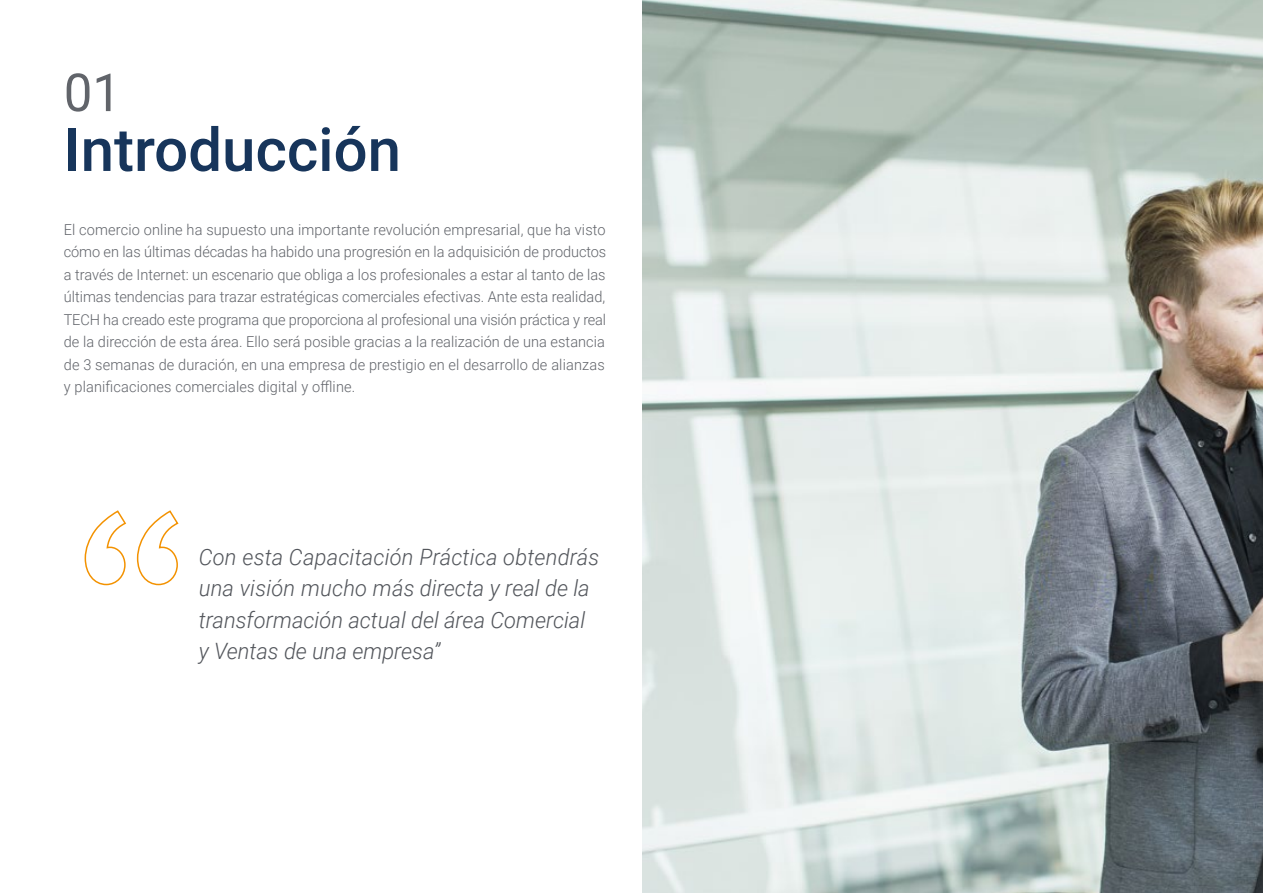
<style>
.page{position:relative;width:1263px;height:893px;background:#fff}
.page>*{position:absolute;margin:0;border:0;box-sizing:border-box;transform-origin:0 0}
.t1{font:500 60px "Roboto";color:#17355b}
.t2{font:52.5px "Roboto";color:#61646a}
.t3{font:italic 300 22.5px/31.5px "Roboto";color:#52555b}
.t4{font:300 15px/22.5px "Roboto";letter-spacing:.01em;color:#61646a;text-align:justify}
</style>
<div class="page">
<svg style="left:84px;top:510px;width:95px;height:76px"></svg>
<img style="left:642px;top:0;width:621px;height:893px">
<h2 class="t2" style="left:64px;top:56px;width:59px">01</h2>
<h1 class="t1" style="left:64px;top:108px;width:339px">Introducción</h1>
<p class="t4" style="left:64px;top:217px;width:544px">El comercio online ha supuesto una importante revolución empresarial, que ha visto cómo en las últimas décadas ha habido una progresión en la adquisición de productos a través de Internet: un escenario que obliga a los profesionales a estar al tanto de las últimas tendencias para trazar estratégicas comerciales efectivas. Ante esta realidad, TECH ha creado este programa que proporciona al profesional una visión práctica y real de la dirección de esta área. Ello será posible gracias a la realización de una estancia de 3 semanas de duración, en una empresa de prestigio en el desarrollo de alianzas y planificaciones comerciales digital y offline.</p>
<h3 class="t3" style="left:199px;top:540px;width:402px">Con esta Capacitación Práctica obtendrás una visión mucho más directa y real de la transformación actual del área Comercial y Ventas de una empresa”</h3>
</div>
